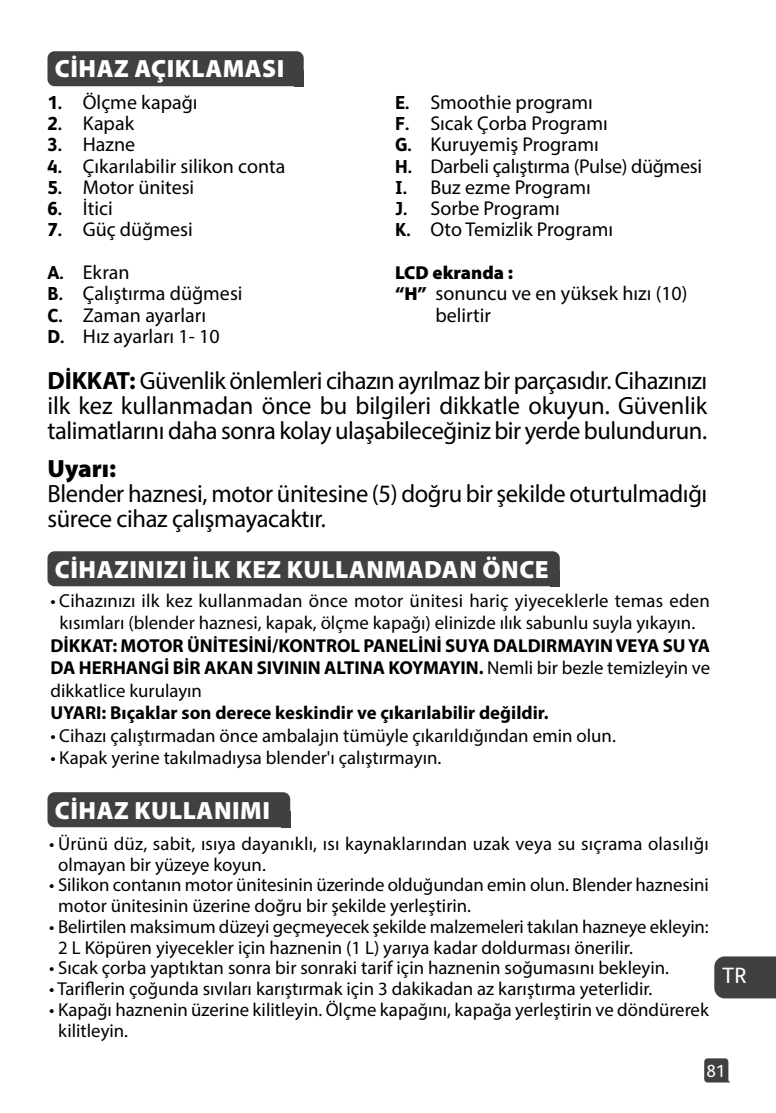
<style>
.page{position:relative;width:776px;height:1113px;background:#fff}
.page>*{position:absolute;margin:0;border:0;box-sizing:border-box;transform-origin:0 0}
.t1{font:25px/25px "Myriad Pro";letter-spacing:-.015em;color:#000;text-align:justify}
.t2{font:900 25px "Myriad Pro";letter-spacing:.02em;color:#fff}
.t3{font:900 25px "Myriad Pro";letter-spacing:-.005em;color:#000}
.t4{font:22.25px "FS Albert";color:#fff}
.t5{font:20px/21.2px "Myriad Pro";color:#000}
.t6{font:18.75px/20.8px "Myriad Pro";color:#000}
.t7{font:700 18.75px/22.5px "Myriad Pro";color:#000;text-align:justify}
.t8{font:900 18.75px "Myriad Pro";color:#000}
.t9{font:17.5px "FS Albert";color:#fff}
.s1{font-family:"FS Albert";font-weight:800;font-size:18.75px}
.s2{font-weight:900;font-size:18.75px}
.s3{font-weight:700}
.s4{font-weight:400}
</style>
<div class="page">
<svg style="left:704px;top:1058px;width:26px;height:24px"></svg>
<div style="left:714px;top:956px;width:61px;height:42px;background:#404040"></div>
<div style="left:47px;top:51px;width:256px;height:35px;background:#404040;border-radius:7px"></div>
<div style="left:294px;top:70px;width:9px;height:16px;background:#404040"></div>
<div style="left:47px;top:551px;width:512px;height:35px;background:#404040;border-radius:7px"></div>
<div style="left:550px;top:570px;width:9px;height:16px;background:#404040"></div>
<div style="left:47px;top:792px;width:243px;height:35px;background:#404040;border-radius:7px"></div>
<div style="left:281px;top:811px;width:9px;height:16px;background:#404040"></div>
<h1 class="t2" style="left:55px;top:60px;width:231px">CİHAZ AÇIKLAMASI</h1>
<p class="t5" style="left:47px;top:93px;width:151px"><span class="s1">1.</span> Ölçme kapağı</p>
<p class="t5" style="left:47px;top:114px;width:88px"><span class="s1">2.</span> Kapak</p>
<p class="t5" style="left:47px;top:136px;width:89px"><span class="s1">3.</span> Hazne</p>
<p class="t5" style="left:47px;top:157px;width:239px"><span class="s1">4.</span> Çıkarılabilir silikon conta</p>
<p class="t5" style="left:47px;top:178px;width:148px"><span class="s1">5.</span> Motor ünitesi</p>
<p class="t5" style="left:47px;top:199px;width:67px"><span class="s1">6.</span> İtici</p>
<p class="t5" style="left:47px;top:210px;width:147px;line-height:42.5px"><span class="s1">7.</span> Güç düğmesi<br><span class="s1">A.</span> Ekran</p>
<p class="t5" style="left:47px;top:284px;width:196px"><span class="s1">B.</span> Çalıştırma düğmesi<br><span class="s1">C.</span> Zaman ayarları<br><span class="s1">D.</span> Hız ayarları 1- 10</p>
<p class="t5" style="left:395px;top:93px;width:308px"><span class="s1">E.</span> Smoothie programı<br><span class="s1">F.</span> Sıcak Çorba Programı<br><span class="s1">G.</span> Kuruyemiş Programı<br><span class="s1">H.</span> Darbeli çalıştırma (Pulse) düğmesi<br><span class="s1">I.</span> Buz ezme Programı<br><span class="s1">J.</span> Sorbe Programı<br><span class="s1">K.</span> Oto Temizlik Programı</p>
<p class="t8" style="left:395px;top:266px;width:120px">LCD ekranda :</p>
<p class="t5" style="left:435px;top:284px;width:253px;text-indent:-40px"><span class="s2">“H”</span> sonuncu ve en yüksek hızı (10) belirtir</p>
<h1 class="t1" style="left:47px;top:370px;width:661px"><span class="s3">DİKKAT:</span> Güvenlik önlemleri cihazın ayrılmaz bir parçasıdır. Cihazınızı ilk kez kullanmadan önce bu bilgileri dikkatle okuyun. Güvenlik talimatlarını daha sonra kolay ulaşabileceğiniz bir yerde bulundurun.</h1>
<h1 class="t3" style="left:47px;top:459px;width:70px">Uyarı:</h1>
<h1 class="t1" style="left:47px;top:483px;width:661px">Blender haznesi, motor ünitesine (5) doğru bir şekilde oturtulmadığı sürece cihaz çalışmayacaktır.</h1>
<h1 class="t2" style="left:55px;top:559px;width:495px">CİHAZINIZI İLK KEZ KULLANMADAN ÖNCE</h1>
<p class="t6" style="left:50px;top:590px;width:660px;line-height:22.5px;text-align:center">• Cihazınızı ilk kez kullanmadan önce motor ünitesi hariç yiyeceklerle temas eden kısımları (blender haznesi, kapak, ölçme kapağı) elinizde ılık sabunlu suyla yıkayın.</p>
<p class="t7" style="left:50px;top:635px;width:661px">DİKKAT: MOTOR ÜNİTESİNİ/KONTROL PANELİNİ SUYA DALDIRMAYIN VEYA SU YA DA HERHANGİ BİR AKAN SIVININ ALTINA KOYMAYIN. <span class="s4">Nemli bir bezle temizleyin ve dikkatlice kurulayın</span></p>
<p class="t7" style="left:50px;top:703px;width:499px">UYARI: Bıçaklar son derece keskindir ve çıkarılabilir değildir.</p>
<p class="t6" style="left:50px;top:726px;width:566px">• Cihazı çalıştırmadan önce ambalajın tümüyle çıkarıldığından emin olun.</p>
<p class="t6" style="left:50px;top:749px;width:392px">• Kapak yerine takılmadıysa blender'ı çalıştırmayın.</p>
<h1 class="t2" style="left:55px;top:800px;width:217px">CİHAZ KULLANIMI</h1>
<p class="t6" style="left:58px;top:834px;width:651px;text-indent:-9px">• Ürünü düz, sabit, ısıya dayanıklı, ısı kaynaklarından uzak veya su sıçrama olasılığı olmayan bir yüzeye koyun.</p>
<p class="t6" style="left:58px;top:876px;width:651px;text-indent:-9px">• Silikon contanın motor ünitesinin üzerinde olduğundan emin olun. Blender haznesini motor ünitesinin üzerine doğru bir şekilde yerleştirin.</p>
<p class="t6" style="left:58px;top:917px;width:651px;text-indent:-9px">• Belirtilen maksimum düzeyi geçmeyecek şekilde malzemeleri takılan hazneye ekleyin:<br>2 L Köpüren yiyecekler için haznenin (1 L) yarıya kadar doldurması önerilir.</p>
<p class="t6" style="left:49px;top:959px;width:621px">• Sıcak çorba yaptıktan sonra bir sonraki tarif için haznenin soğumasını bekleyin.</p>
<p class="t6" style="left:49px;top:979px;width:604px">• Tariflerin çoğunda sıvıları karıştırmak için 3 dakikadan az karıştırma yeterlidir.</p>
<p class="t6" style="left:58px;top:1000px;width:651px;text-indent:-9px">• Kapağı haznenin üzerine kilitleyin. Ölçme kapağını, kapağa yerleştirin ve döndürerek kilitleyin.</p>
<p class="t4" style="left:721px;top:967px;width:26px">TR</p>
<p class="t9" style="left:706px;top:1064px;width:21px">81</p>
</div>
